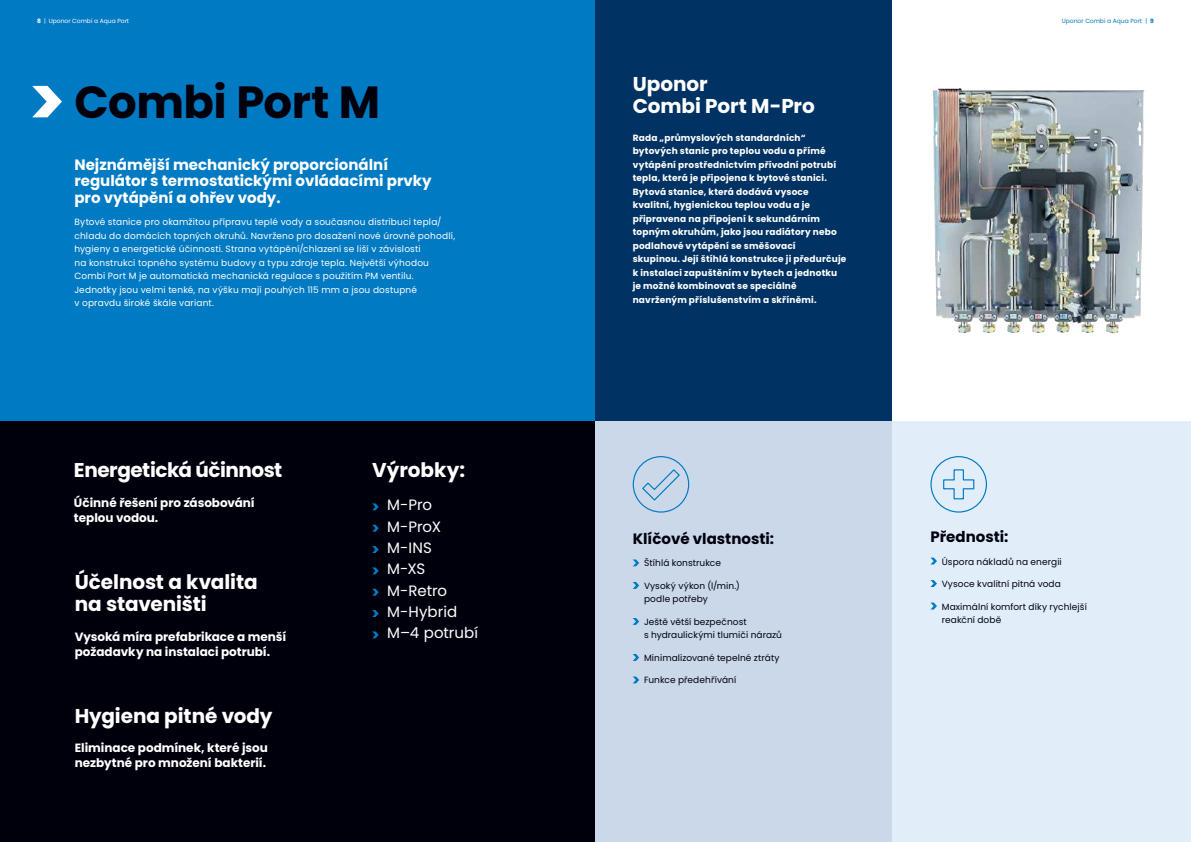
<style>
.page{position:relative;width:1191px;height:842px;background:#fff}
.page>*{position:absolute;margin:0;border:0;box-sizing:border-box;transform-origin:0 0}
.t1{font:700 45px "Poppins";letter-spacing:-.01em;color:#00000d}
.t2{font:700 20px/22px "Poppins";letter-spacing:-.005em;color:#fff}
.t3{font:700 20px "Poppins";letter-spacing:-.025em;color:#fff}
.t4{font:700 15px/16.5px "Poppins";color:#fff}
.t5{font:15px/21.3px "Poppins";color:#fff}
.t6{font:700 15px "Poppins";color:#00000d}
.t7{font:700 12px/15px "Poppins";color:#fff}
.t8{font:700 9px/13.5px "Poppins";letter-spacing:.02em;color:#fff}
.t9{font:9px/13.5px "Poppins";letter-spacing:.02em;color:#fff}
.t10{font:9px/13.5px "Poppins";letter-spacing:.01em;color:#00000d}
.t11{font:6px "Poppins";color:#fff}
.t12{font:6px "Poppins";color:#007ac2}
.s1{font-weight:700}
</style>
<div class="page">
<div style="left:0;top:0;width:595px;height:421px;background:#007ac2"></div>
<div style="left:0;top:421px;width:595px;height:421px;background:#00000d"></div>
<div style="left:595px;top:0;width:297px;height:421px;background:#003263"></div>
<div style="left:892px;top:421px;width:299px;height:421px;background:#e1eef9"></div>
<div style="left:595px;top:421px;width:297px;height:421px;background:#cad8ea"></div>
<svg style="left:632px;top:456px;width:58px;height:57px"></svg>
<div style="left:930px;top:456px;width:57px;height:57px;border:1px solid #007ac2;border-radius:50%"></div>
<svg style="left:943px;top:469px;width:32px;height:31px"></svg>
<svg style="left:372px;top:503px;width:7px;height:7px"></svg>
<svg style="left:372px;top:525px;width:7px;height:7px"></svg>
<svg style="left:372px;top:546px;width:7px;height:7px"></svg>
<svg style="left:372px;top:567px;width:7px;height:7px"></svg>
<svg style="left:372px;top:589px;width:7px;height:7px"></svg>
<svg style="left:372px;top:610px;width:7px;height:7px"></svg>
<svg style="left:372px;top:631px;width:7px;height:7px"></svg>
<svg style="left:32px;top:86px;width:30px;height:31px"></svg>
<svg style="left:633px;top:559px;width:6px;height:7px"></svg>
<svg style="left:633px;top:582px;width:6px;height:7px"></svg>
<svg style="left:633px;top:618px;width:6px;height:7px"></svg>
<svg style="left:633px;top:654px;width:6px;height:7px"></svg>
<svg style="left:633px;top:676px;width:6px;height:7px"></svg>
<svg style="left:931px;top:558px;width:6px;height:6px"></svg>
<svg style="left:930px;top:580px;width:7px;height:7px"></svg>
<svg style="left:931px;top:603px;width:6px;height:6px"></svg>
<img style="left:932px;top:87px;width:213px;height:247px">
<p class="t11" style="left:37px;top:17px;width:93px"><span class="s1">8</span> | Uponor Combi a Aqua Port</p>
<p class="t12" style="left:1061px;top:17px;width:93px">Uponor Combi a Aqua Port | <span class="s1">9</span></p>
<h1 class="t1" style="left:74px;top:76px;width:307px">Combi Port M</h1>
<h3 class="t4" style="left:74px;top:156px;width:359px">Nejznámější mechanický proporcionální regulátor s termostatickými ovládacími prvky pro vytápění a ohřev vody.</h3>
<p class="t9" style="left:74px;top:215px;width:382px">Bytové stanice pro okamžitou přípravu teplé vody a současnou distribuci tepla/ chladu do domácích topných okruhů. Navrženo pro dosažení nové úrovně pohodlí, hygieny a energetické účinnosti. Strana vytápění/chlazení se liší v závislosti<br>na konstrukci topného systému budovy a typu zdroje tepla. Největší výhodou Combi Port M je automatická mechanická regulace s použitím PM ventilu.<br>Jednotky jsou velmi tenké, na výšku mají pouhých 115 mm a jsou dostupné<br>v opravdu široké škále variant.</p>
<h2 class="t3" style="left:74px;top:459px;width:210px">Energetická účinnost</h2>
<h3 class="t7" style="left:74px;top:495px;width:182px">Účinné řešení pro zásobování teplou vodou.</h3>
<h2 class="t2" style="left:75px;top:571px;width:184px">Účelnost a kvalita na staveništi</h2>
<h3 class="t7" style="left:75px;top:629px;width:213px">Vysoká míra prefabrikace a menší požadavky na instalaci potrubí.</h3>
<h2 class="t2" style="left:75px;top:705px;width:199px">Hygiena pitné vody</h2>
<h3 class="t7" style="left:75px;top:741px;width:195px">Eliminace podmínek, které jsou nezbytné pro množení bakterií.</h3>
<h2 class="t2" style="left:372px;top:459px;width:95px">Výrobky:</h2>
<h3 class="t5" style="left:387px;top:494px;width:92px">M-Pro<br>M-ProX<br>M-INS<br>M-XS<br>M-Retro<br>M-Hybrid<br>M–4 potrubí</h3>
<h2 class="t2" style="left:632px;top:73px;width:184px">Uponor<br>Combi Port M-Pro</h2>
<p class="t8" style="left:632px;top:131px;width:215px">Rada „průmyslových standardních“ bytových stanic pro teplou vodu a přímé vytápění prostřednictvím přívodní potrubí tepla, která je připojena k bytové stanici.<br>Bytová stanice, která dodává vysoce kvalitní, hygienickou teplou vodu a je připravena na připojení k sekundárním topným okruhům, jako jsou radiátory nebo podlahové vytápění se směšovací<br>skupinou. Její štíhlá konstrukce ji předurčuje k instalaci zapuštěním v bytech a jednotku je možné kombinovat se speciálně navrženým příslušenstvím a skříněmi.</p>
<h3 class="t6" style="left:632px;top:530px;width:143px">Klíčové vlastnosti:</h3>
<p class="t10" style="left:644px;top:556px;width:78px">Štíhlá konstrukce</p>
<p class="t10" style="left:644px;top:579px;width:97px">Vysoký výkon (l/min.) podle potřeby</p>
<p class="t10" style="left:644px;top:615px;width:139px">Ještě větší bezpečnost<br>s hydraulickými tlumiči nárazů</p>
<p class="t10" style="left:644px;top:651px;width:137px">Minimalizované tepelné ztráty</p>
<p class="t10" style="left:644px;top:673px;width:94px">Funkce předehřívání</p>
<h3 class="t6" style="left:930px;top:528px;width:80px">Přednosti:</h3>
<p class="t10" style="left:941px;top:555px;width:122px">Úspora nákladů na energii</p>
<p class="t10" style="left:941px;top:577px;width:121px">Vysoce kvalitní pitná voda</p>
<p class="t10" style="left:941px;top:600px;width:147px">Maximální komfort díky rychlejší reakční době</p>
</div>
